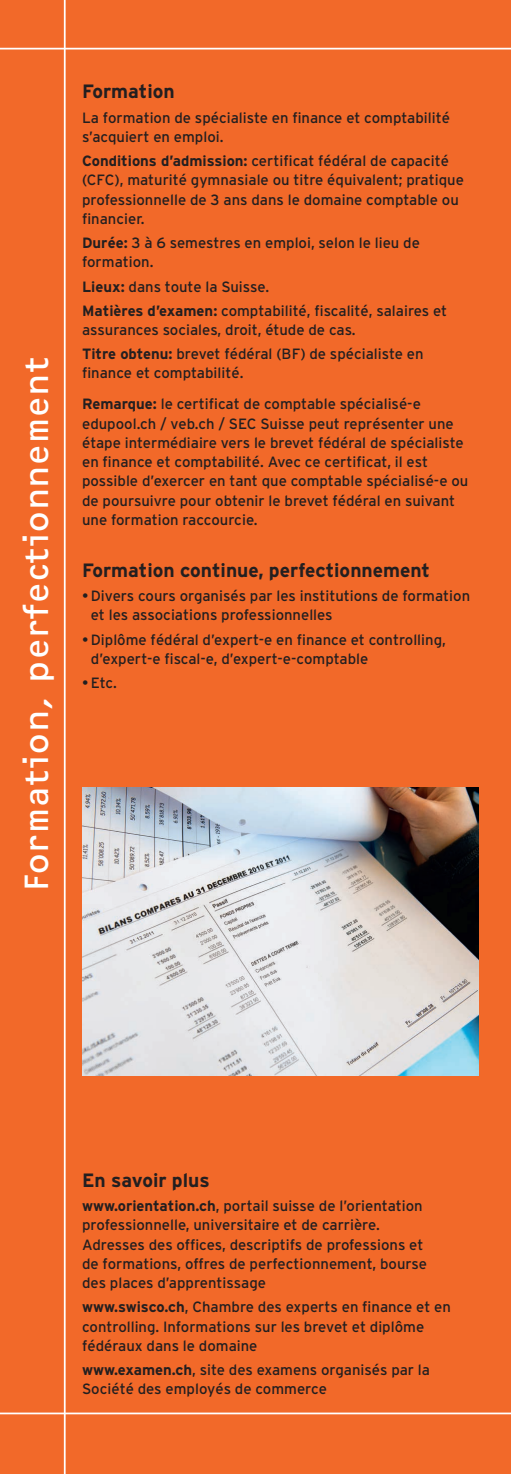
<style>
.page{position:relative;width:511px;height:1474px;background:#fff}
.page>*{position:absolute;margin:0;border:0;box-sizing:border-box;transform-origin:0 0}
.t1{font:35px "OCRF";color:#fff}
.t2{font:700 19.25px "Interstate";color:#231f20}
.t3{font:14.88px/19.2px "Interstate";color:#231f20}
.s1{font-weight:700}
</style>
<div class="page">
<div style="left:0;top:0;width:511px;height:1473px;background:#f26929"></div>
<hr style="left:0;top:48px;width:511px;height:1px;background:#fff">
<hr style="left:0;top:1412px;width:511px;height:2px;background:#fff">
<hr style="left:64px;top:0;width:2px;height:1473px;background:#fff">
<img style="left:82px;top:787px;width:397px;height:288px">
<h1 class="t1" style="left:15px;top:892px;width:537px;rotate:-90deg">Formation, perfectionnement</h1>
<p class="t2" style="left:82px;top:81px;width:94px">Formation</p>
<p class="t3" style="left:82px;top:108px;width:369px">La formation de spécialiste en finance et comptabilité s’acquiert en emploi.</p>
<p class="t3" style="left:82px;top:151px;width:383px"><span class="s1">Conditions d’admission:</span> certificat fédéral de capacité (CFC), maturité gymnasiale ou titre équivalent; pratique professionnelle de 3 ans dans le domaine comptable ou financier.</p>
<p class="t3" style="left:82px;top:233px;width:339px"><span class="s1">Durée:</span> 3 à 6 semestres en emploi, selon le lieu de formation.</p>
<p class="t3" style="left:82px;top:274px;width:367px;line-height:24.2px"><span class="s1">Lieux:</span> dans toute la Suisse.<br><span class="s1">Matières d’examen:</span> comptabilité, fiscalité, salaires et</p>
<p class="t3" style="left:82px;top:317px;width:343px;line-height:24.2px">assurances sociales, droit, étude de cas.<br><span class="s1">Titre obtenu:</span> brevet fédéral (BF) de spécialiste en</p>
<p class="t3" style="left:82px;top:357px;width:340px;line-height:31px">finance et comptabilité.<br><span class="s1">Remarque:</span> le certificat de comptable spécialisé-e</p>
<p class="t3" style="left:82px;top:414px;width:388px">edupool.ch / veb.ch / SEC Suisse peut représenter une étape intermédiaire vers le brevet fédéral de spécialiste en finance et comptabilité. Avec ce certificat, il est possible d’exercer en tant que comptable spécialisé-e ou de poursuivre pour obtenir le brevet fédéral en suivant une formation raccourcie.</p>
<p class="t2" style="left:82px;top:559px;width:350px">Formation continue, perfectionnement</p>
<p class="t3" style="left:91px;top:586px;width:381px;text-indent:-9px">• Divers cours organisés par les institutions de formation et les associations professionnelles</p>
<p class="t3" style="left:91px;top:629px;width:357px;text-indent:-9px">• Diplôme fédéral d’expert-e en finance et controlling, d’expert-e fiscal-e, d’expert-e-comptable</p>
<p class="t3" style="left:82px;top:673px;width:36px">• Etc.</p>
<p class="t2" style="left:82px;top:1169px;width:129px">En savoir plus</p>
<p class="t3" style="left:82px;top:1196px;width:346px"><span class="s1">www.orientation.ch</span>, portail suisse de l’orientation professionnelle, universitaire et de carrière.<br>Adresses des offices, descriptifs de professions et de formations, offres de perfectionnement, bourse des places d’apprentissage</p>
<p class="t3" style="left:82px;top:1297px;width:370px"><span class="s1">www.swisco.ch</span>, Chambre des experts en finance et en controlling. Informations sur les brevet et diplôme fédéraux dans le domaine</p>
<p class="t3" style="left:82px;top:1359px;width:349px"><span class="s1">www.examen.ch</span>, site des examens organisés par la<br>Société des employés de commerce</p>
</div>
